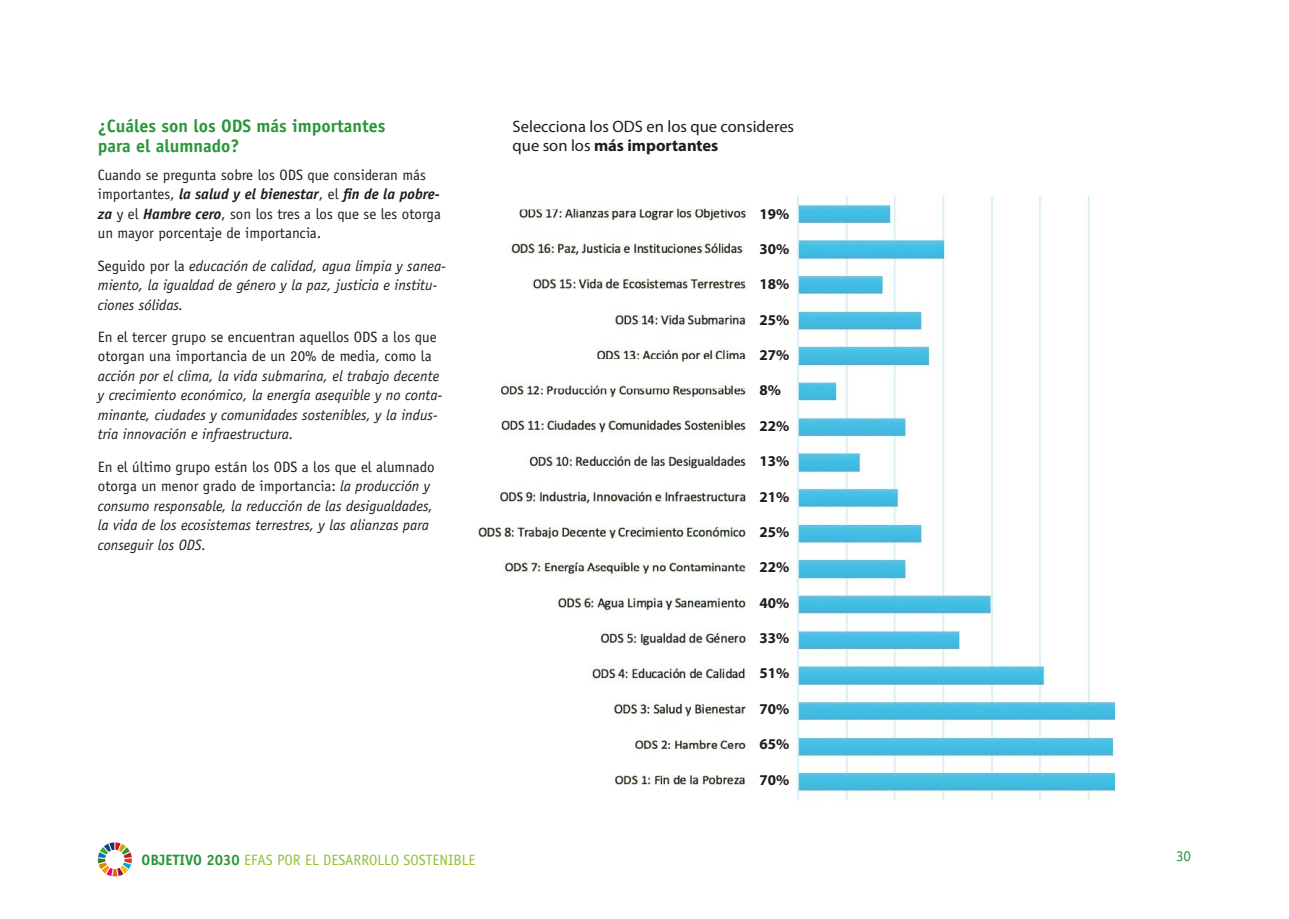
<style>
.page{position:relative;width:1289px;height:919px;background:#fff}
.page>*{position:absolute;margin:0;border:0;box-sizing:border-box;transform-origin:0 0}
.t1{font:700 18px/19.5px "Officina Sans Std";color:#299638}
.t2{font:16.5px/19.5px "Myriad Pro";color:#1d1d1b}
.t3{font:italic 15px/19.5px "Officina Sans Std";color:#1d1d1b}
.t4{font:15px/19.5px "Officina Sans Std";color:#1d1d1b}
.t5{font:700 15px "Myriad Pro";color:#1d1d1b}
.t6{font:15px "Officina Sans Std";color:#92c134}
.t7{font:15px "Officina Sans Std";color:#299638}
.s1{font-weight:700;font-style:italic}
.s2{font-style:normal}
.s3{font-weight:700}
.s4{font-weight:700;color:#299638}
</style>
<div class="page">
<svg style="left:98px;top:842px;width:34px;height:34px"></svg>
<img style="left:478px;top:208px;width:272px;height:578px">
<img style="left:794px;top:194px;width:320px;height:607px">
<p class="t1" style="left:98px;top:116px;width:289px">¿Cuáles son los ODS más importantes para el alumnado?</p>
<p class="t4" style="left:98px;top:165px;width:345px">Cuando se pregunta sobre los ODS que consideran más importantes, <span class="s1">la salud y el bienestar</span>, el <span class="s1">fin de la pobre&shy;za</span> y el <span class="s1">Hambre cero</span>, son los tres a los que se les otorga un mayor porcentaje de importancia.</p>
<p class="t3" style="left:98px;top:256px;width:349px"><span class="s2">Seguido por la</span> educación de calidad, agua limpia y sanea&shy;miento, la igualdad de género y la paz, justicia e institu&shy;ciones sólidas.</p>
<p class="t4" style="left:98px;top:327px;width:340px">En el tercer grupo se encuentran aquellos ODS a los que otorgan una importancia de un 20% de media, como la</p>
<p class="t3" style="left:98px;top:366px;width:346px">acción por el clima, la vida submarina, el trabajo decente y crecimiento económico, la energía asequible y no conta&shy;minante, ciudades y comunidades sostenibles, y la indus&shy;tria innovación e infraestructura.</p>
<p class="t3" style="left:98px;top:457px;width:338px"><span class="s2">En el último grupo están los ODS a los que el alumnado otorga un menor grado de importancia:</span> la producción y consumo responsable, la reducción de las desigualdades, la vida de los ecosistemas terrestres, y las alianzas para conseguir los ODS.</p>
<p class="t2" style="left:512px;top:116px;width:283px">Selecciona los ODS en los que consideres que son los <span class="s3">más importantes</span></p>
<p class="t5" style="left:759px;top:204px;width:31px">19%</p>
<p class="t5" style="left:759px;top:239px;width:31px">30%</p>
<p class="t5" style="left:759px;top:274px;width:31px">18%</p>
<p class="t5" style="left:759px;top:310px;width:31px">25%</p>
<p class="t5" style="left:759px;top:345px;width:31px">27%</p>
<p class="t5" style="left:759px;top:380px;width:23px">8%</p>
<p class="t5" style="left:759px;top:416px;width:31px">22%</p>
<p class="t5" style="left:759px;top:451px;width:31px">13%</p>
<p class="t5" style="left:759px;top:486px;width:31px">21%</p>
<p class="t5" style="left:759px;top:522px;width:31px">25%</p>
<p class="t5" style="left:759px;top:557px;width:31px">22%</p>
<p class="t5" style="left:759px;top:592px;width:31px">40%</p>
<p class="t5" style="left:759px;top:628px;width:31px">33%</p>
<p class="t5" style="left:759px;top:663px;width:31px">51%</p>
<p class="t5" style="left:759px;top:698px;width:31px">70%</p>
<p class="t5" style="left:759px;top:734px;width:31px">65%</p>
<p class="t5" style="left:759px;top:769px;width:31px">70%</p>
<p class="t6" style="left:141px;top:851px;width:335px"><span class="s4">OBJETIVO 2030</span> EFAS POR EL DESARROLLO SOSTENIBLE</p>
<p class="t7" style="left:1176px;top:847px;width:16px">30</p>
</div>
